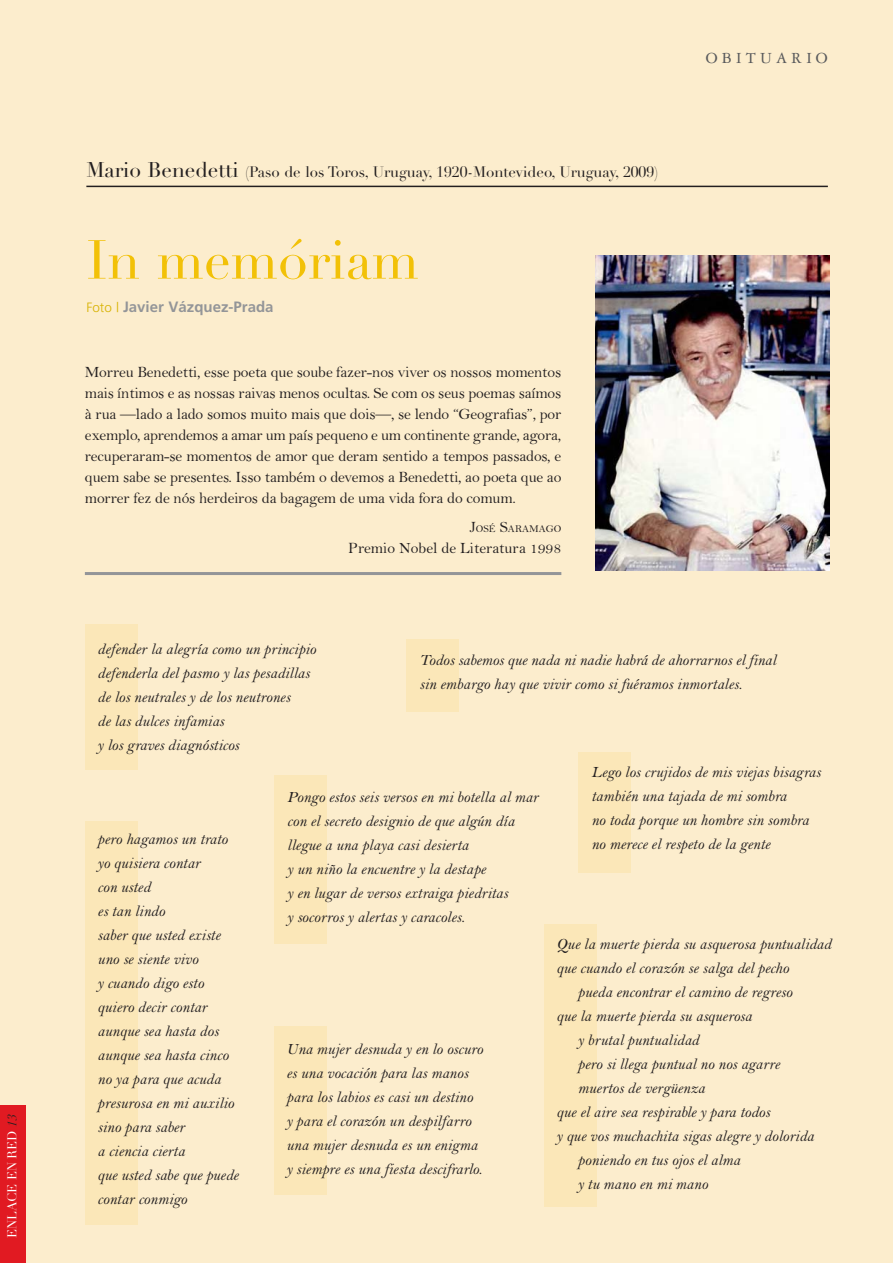
<style>
.page{position:relative;width:893px;height:1263px;background:#fff}
.page>*{position:absolute;margin:0;border:0;box-sizing:border-box;transform-origin:0 0}
.t1{font:54px "Didot LH";color:#f2c107}
.t2{font:16.5px "Garamond Three";letter-spacing:.25em;color:#58595b}
.t3{font:italic 15.75px/24px "Bell MT Std";color:#231f20}
.t4{font:15.75px/21px "Bell MT Std";letter-spacing:-.01em;color:#231f20;text-align:justify}
.t5{font:15px "Didot LH";color:#231f20}
.t6{font:700 15px "Frutiger";color:#939598}
.t7{font:12.75px "Didot LH";color:#fff}
.t8{font:10.35px "Bell MT Std";color:#231f20}
.s1{font-style:italic;color:#231f20}
.s2{font-size:21px}
.s3{font-weight:300;font-size:13.5px;color:#d8b304}
.s4{font-size:15.75px}
</style>
<div class="page">
<div style="left:0;top:0;width:892px;height:1263px;background:#fcedcd"></div>
<div style="left:85px;top:624px;width:52px;height:146px;background:#fbe7b8"></div>
<div style="left:85px;top:821px;width:52px;height:404px;background:#fbe7b8"></div>
<div style="left:544px;top:924px;width:53px;height:283px;background:#fbe7b8"></div>
<div style="left:406px;top:639px;width:53px;height:72px;background:#fbe7b8"></div>
<div style="left:274px;top:1027px;width:52px;height:168px;background:#fbe7b8"></div>
<div style="left:274px;top:775px;width:53px;height:169px;background:#fbe7b8"></div>
<div style="left:578px;top:752px;width:53px;height:121px;background:#fbe7b8"></div>
<div style="left:0;top:1106px;width:25px;height:157px;background:#e11a22"></div>
<hr style="left:86px;top:186px;width:741px;height:1px;background:#231f20">
<img style="left:595px;top:255px;width:234px;height:316px">
<hr style="left:85px;top:572px;width:476px;height:3px;background:#939598">
<p class="t7" style="left:7px;top:1238px;width:126px;rotate:-90deg">ENLACE EN RED <span class="s1">13</span></p>
<p class="t5" style="left:86px;top:166px;width:573px"><span class="s2">Mario Benedetti</span> (Paso de los Toros, Uruguay, 1920-Montevideo, Uruguay, 2009)</p>
<h1 class="t1" style="left:86px;top:238px;width:334px">In memóriam</h1>
<p class="t6" style="left:86px;top:301px;width:189px"><span class="s3">Foto |</span> Javier Vázquez-Prada</p>
<p class="t4" style="left:85px;top:363px;width:478px">Morreu Benedetti, esse poeta que soube fazer-nos viver os nossos momentos mais íntimos e as nossas raivas menos ocultas. Se com os seus poemas saímos à rua —lado a lado somos muito mais que dois—, se lendo “Geografias”, por exemplo, aprendemos a amar um país pequeno e um continente grande, agora, recuperaram-se momentos de amor que deram sentido a tempos passados, e quem sabe se presentes. Isso também o devemos a Benedetti, ao poeta que ao morrer fez de nós herdeiros da bagagem de uma vida fora do comum.</p>
<p class="t8" style="left:470px;top:526px;width:93px"><span class="s4">J</span>OSÉ <span class="s4">S</span>ARAMAGO</p>
<p class="t4" style="left:348px;top:540px;width:214px">Premio Nobel de Literatura 1998</p>
<p class="t2" style="left:706px;top:52px;width:123px">OBITUARIO</p>
<p class="t3" style="left:98px;top:638px;width:220px">defender la alegría como un principio defenderla del pasmo y las pesadillas de los neutrales y de los neutrones<br>de las dulces infamias<br>y los graves diagnósticos</p>
<p class="t3" style="left:419px;top:650px;width:358px">Todos sabemos que nada ni nadie habrá de ahorrarnos el final sin embargo hay que vivir como si fuéramos inmortales.</p>
<p class="t3" style="left:98px;top:829px;width:142px">pero hagamos un trato yo quisiera contar<br>con usted<br>es tan lindo<br>saber que usted existe uno se siente vivo<br>y cuando digo esto quiero decir contar aunque sea hasta dos aunque sea hasta cinco no ya para que acuda presurosa en mi auxilio sino para saber<br>a ciencia cierta<br>que usted sabe que puede contar conmigo</p>
<p class="t3" style="left:287px;top:786px;width:253px">Pongo estos seis versos en mi botella al mar con el secreto designio de que algún día llegue a una playa casi desierta<br>y un niño la encuentre y la destape<br>y en lugar de versos extraiga piedritas<br>y socorros y alertas y caracoles.</p>
<p class="t3" style="left:286px;top:1039px;width:198px">Una mujer desnuda y en lo oscuro es una vocación para las manos para los labios es casi un destino<br>y para el corazón un despilfarro una mujer desnuda es un enigma y siempre es una fiesta descifrarlo.</p>
<p class="t3" style="left:591px;top:761px;width:231px">Lego los crujidos de mis viejas bisagras también una tajada de mi sombra<br>no toda porque un hombre sin sombra no merece el respeto de la gente</p>
<p class="t3" style="left:556px;top:933px;width:276px">Que la muerte pierda su asquerosa puntualidad</p>
<p class="t3" style="left:556px;top:957px;width:234px">que cuando el corazón se salga del pecho</p>
<p class="t3" style="left:578px;top:981px;width:216px">pueda encontrar el camino de regreso</p>
<p class="t3" style="left:556px;top:1005px;width:197px">que la muerte pierda su asquerosa</p>
<p class="t3" style="left:578px;top:1029px;width:123px">y brutal puntualidad</p>
<p class="t3" style="left:578px;top:1053px;width:203px">pero si llega puntual no nos agarre</p>
<p class="t3" style="left:578px;top:1077px;width:129px">muertos de vergüenza</p>
<p class="t3" style="left:556px;top:1101px;width:215px">que el aire sea respirable y para todos</p>
<p class="t3" style="left:556px;top:1125px;width:259px">y que vos muchachita sigas alegre y dolorida</p>
<p class="t3" style="left:578px;top:1149px;width:164px">poniendo en tus ojos el alma</p>
<p class="t3" style="left:578px;top:1173px;width:132px">y tu mano en mi mano</p>
</div>
